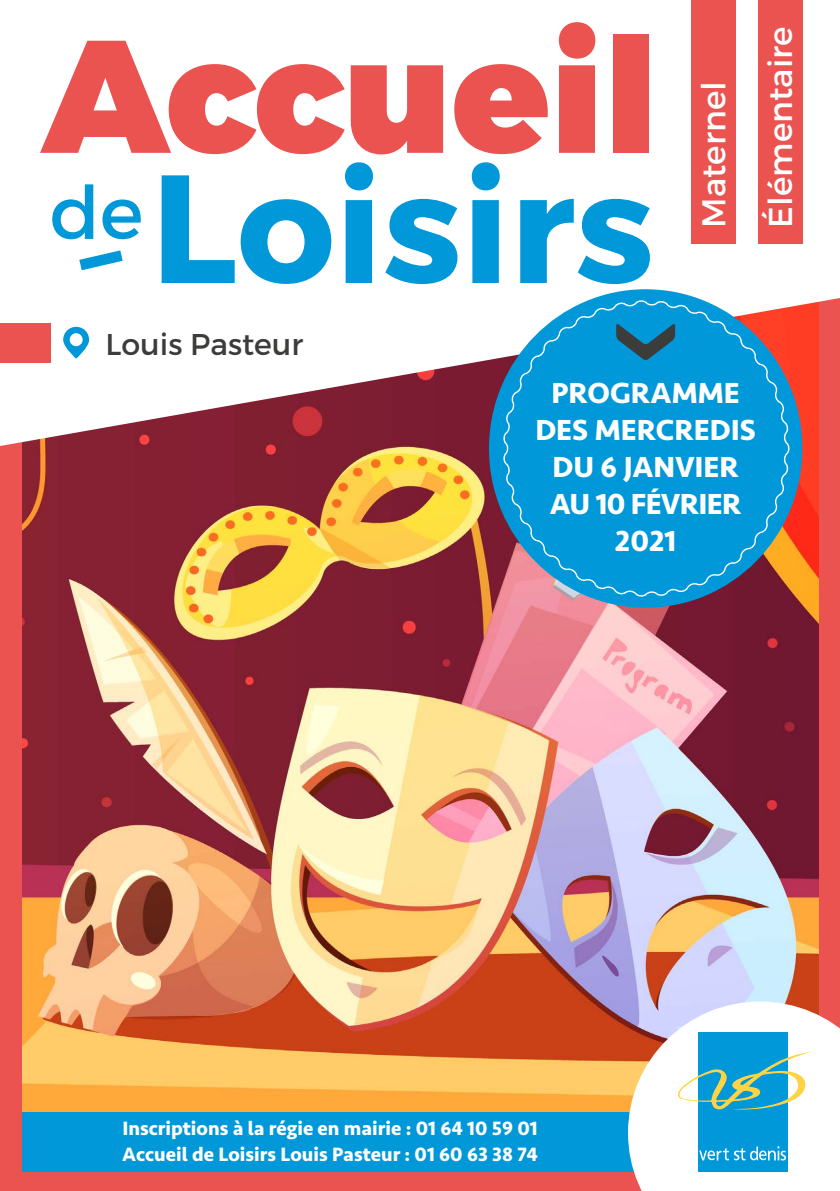
<style>
.page{position:relative;width:840px;height:1191px;background:#fff}
.page>*{position:absolute;margin:0;border:0;box-sizing:border-box;transform-origin:0 0}
.t1{font:900 160px "Montserrat";color:#ea5350}
.t2{font:700 153.6px "Montserrat";color:#0098d8}
.t3{font:73.6px "Montserrat";color:#0098d8}
.t4{font:33px "Montserrat";color:#fff}
.t5{font:700 30px/37.2px "Seravek";color:#fff;text-align:center}
.t6{font:30px "Montserrat";color:#3c3c3b}
.t7{font:700 20px/26px "Seravek";color:#fff}
</style>
<div class="page">
<div style="left:0;top:0;width:839px;height:1191px;background:#ea5350"></div>
<img style="left:23px;top:446px;width:795px;height:666px">
<svg style="left:0;top:0;width:839px;height:446px;fill:#fff"></svg>
<div style="left:0;top:323px;width:51px;height:40px;background:#ea5350"></div>
<svg style="left:64px;top:327px;width:24px;height:31px"></svg>
<div style="left:63px;top:327px;width:26px;height:31px;border:1px solid #0098d8;border-radius:12px"></div>
<div style="left:70px;top:333px;width:13px;height:13px;background:#fff;border-radius:50%"></div>
<div style="left:757px;top:0;width:44px;height:243px;background:#ea5350"></div>
<svg style="left:68px;top:243px;width:66px;height:35px"></svg>
<div style="left:23px;top:1112px;width:634px;height:59px;background:#0098d8"></div>
<svg style="left:627px;top:1001px;width:212px;height:190px;fill:#fff"></svg>
<div style="left:697px;top:1032px;width:89px;height:139px;background:#0098d8"></div>
<svg style="left:677px;top:1051px;width:134px;height:60px"></svg>
<svg style="left:699px;top:1146px;width:86px;height:14px"></svg>
<div style="left:488px;top:289px;width:313px;height:318px;background:#0098d8;border-radius:50%"></div>
<svg style="left:501px;top:300px;width:288px;height:298px"></svg>
<svg style="left:616px;top:323px;width:58px;height:37px"></svg>
<div style="left:691px;top:0;width:44px;height:243px;background:#ea5350"></div>
<h1 class="t1" style="left:42px;top:-4px;width:618px">Accueil</h1>
<h2 class="t2" style="left:151px;top:133px;width:504px">Loisirs</h2>
<h3 class="t3" style="left:50px;top:168px;width:95px">de</h3>
<h3 class="t6" style="left:105px;top:326px;width:199px">Louis Pasteur</h3>
<h3 class="t4" style="left:693px;top:228px;width:148px;rotate:-90deg">Maternel</h3>
<h3 class="t4" style="left:759px;top:227px;width:203px;rotate:-90deg">Élémentaire</h3>
<h3 class="t5" style="left:535px;top:373px;width:222px">PROGRAMME<br>DES MERCREDIS<br>DU 6 JANVIER<br>AU 10 FÉVRIER<br>2021</h3>
<p class="t7" style="left:122px;top:1115px;width:417px">Inscriptions à la régie en mairie : 01 64 10 59 01<br>Accueil de Loisirs Louis Pasteur : 01 60 63 38 74</p>
</div>
